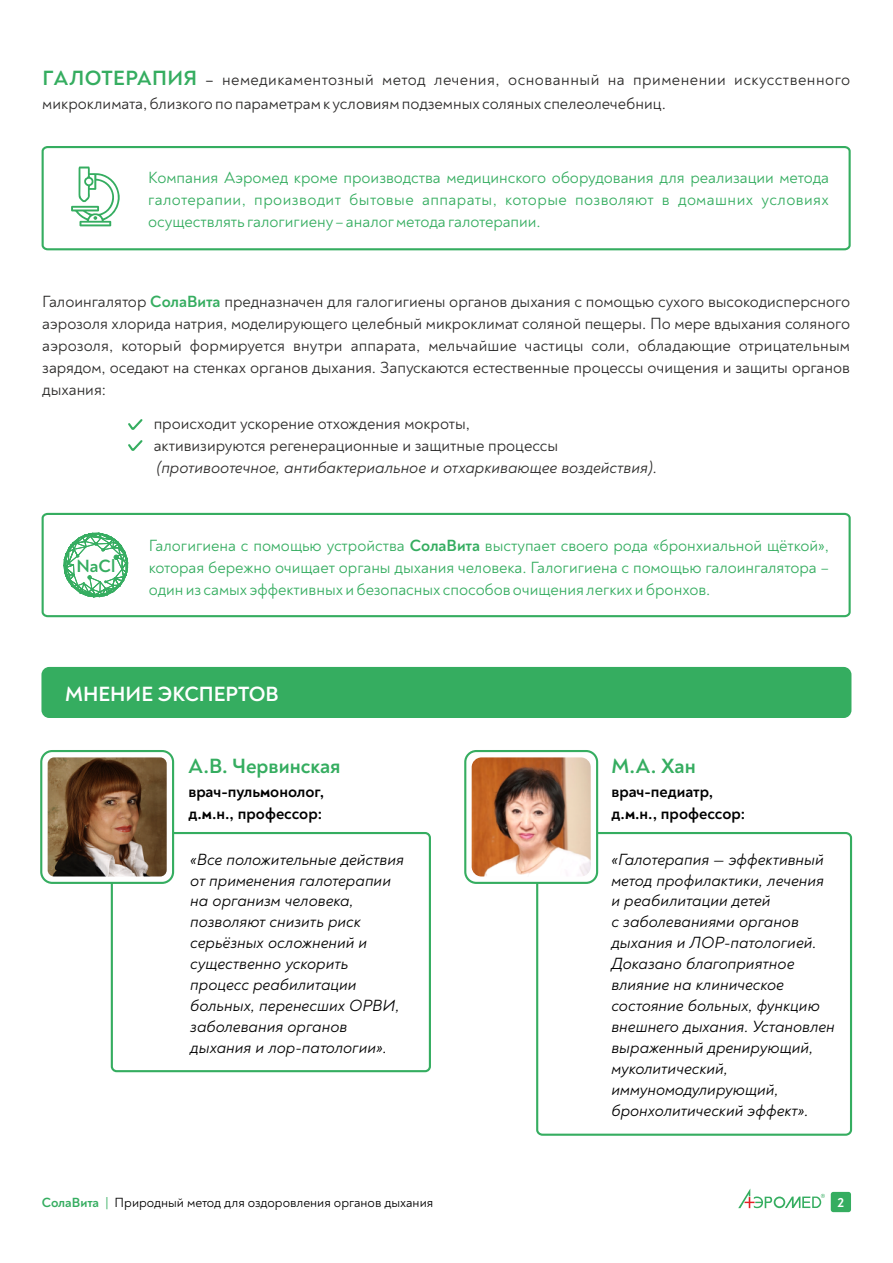
<style>
.page{position:relative;width:893px;height:1263px;background:#fff}
.page>*{position:absolute;margin:0;border:0;box-sizing:border-box;transform-origin:0 0}
.t1{font:700 21px "Noah";color:#35ad60}
.t2{font:700 21px "Noah";color:#fff}
.t3{font:700 18px "Noah";color:#35ad60}
.t4{font:16.5px/22px "Noah";color:#2b2a29}
.t5{font:italic 16.5px/21px "Noah";color:#000}
.t6{font:16.5px/22px "Noah";color:#35ad60;text-align:justify}
.t7{font:700 16.5px/22px "Noah";color:#000}
.t8{font:italic 16.5px "Noah";color:#2b2a29}
.t9{font:13.5px "Noah";color:#000}
.t10{font:700 13.5px "Noah";color:#fff}
.s1{font-weight:700;font-size:21px;color:#35ad60}
.s2{color:#000}
.s3{font-weight:700;color:#35ad60}
.s4{font-weight:700}
.s5{color:#35ad60}
</style>
<div class="page">
<div style="left:41px;top:667px;width:810px;height:51px;background:#35ad60;border:2px solid #35ad60;border-radius:7px"></div>
<div style="left:536px;top:832px;width:316px;height:304px;border:2px solid #35ad60;border-radius:5px"></div>
<div style="left:111px;top:832px;width:320px;height:240px;border:2px solid #35ad60;border-radius:5px"></div>
<div style="left:40px;top:750px;width:134px;height:134px;background:#fefefe;border:2px solid #35ad60;border-radius:11px"></div>
<img style="left:48px;top:757px;width:119px;height:119px;border-radius:6px">
<svg style="left:128px;top:419px;width:15px;height:11px"></svg>
<svg style="left:128px;top:440px;width:15px;height:11px"></svg>
<div style="left:464px;top:750px;width:134px;height:134px;background:#fefefe;border:2px solid #35ad60;border-radius:11px"></div>
<img style="left:472px;top:757px;width:119px;height:119px;border-radius:10px">
<div style="left:831px;top:1192px;width:20px;height:20px;background:#35ad60;border-radius:3px"></div>
<svg style="left:738px;top:1188px;width:87px;height:20px"></svg>
<svg style="left:41px;top:512px;width:810px;height:106px"></svg>
<svg style="left:41px;top:146px;width:810px;height:105px"></svg>
<p class="t4" style="left:42px;top:69px;width:809px;line-height:23.4px"><span class="s1">ГАЛОТЕРАПИЯ</span> <span class="s2">–</span> немедикаментозный метод лечения, основанный на применении искусственного микроклимата, близкого по параметрам к условиям подземных соляных спелеолечебниц.</p>
<p class="t6" style="left:148px;top:166px;width:682px">Компания Аэромед кроме производства медицинского оборудования для реализации метода галотерапии, производит бытовые аппараты, которые позволяют в домашних условиях осуществлять галогигиену–аналогметода галотерапии.</p>
<p class="t4" style="left:42px;top:291px;width:809px;text-align:justify">Галоингалятор <span class="s3">СолаВита</span> предназначен для галогигиены органов дыхания с помощью сухого высокодисперсного аэрозоля хлорида натрия, моделирующего целебный микроклимат соляной пещеры. По мере вдыхания соляного аэрозоля, который формируется внутри аппарата, мельчайшие частицы соли, обладающие отрицательным зарядом, оседают на стенках органов дыхания. Запускаются естественные процессы очищения и защиты органов дыхания:</p>
<p class="t4" style="left:154px;top:412px;width:406px">происходит ускорение отхождения мокроты, активизируются регенерационные и защитные процессы</p>
<p class="t8" style="left:156px;top:457px;width:503px">(противоотечное, антибактериальное и отхаркивающее воздействия).</p>
<p class="t3" style="left:76px;top:555px;width:40px">NaCl</p>
<p class="t6" style="left:149px;top:535px;width:682px">Галогигиена с помощью устройства <span class="s4">СолаВита</span> выступает своего рода «бронхиальной щёткой», которая бережно очищает органы дыхания человека. Галогигиена с помощью галоингалятора – один из самых эффективных и безопасных способов очищения легких и бронхов.</p>
<p class="t2" style="left:65px;top:681px;width:215px">МНЕНИЕ ЭКСПЕРТОВ</p>
<p class="t1" style="left:188px;top:754px;width:154px">А.В. Червинская</p>
<p class="t7" style="left:188px;top:780px;width:137px">врач-пульмонолог, д.м.н., профессор:</p>
<p class="t5" style="left:190px;top:849px;width:215px">«Все положительные действия от применения галотерапии на организм человека, позволяют снизить риск серьёзных осложнений и существенно ускорить процесс реабилитации больных, перенесших ОРВИ, заболевания органов дыхания и лор-патологии».</p>
<p class="t9" style="left:42px;top:1194px;width:393px"><span class="s3">СолаВита</span> <span class="s5">|</span> Природный метод для оздоровления органов дыхания</p>
<p class="t1" style="left:611px;top:754px;width:86px">М.А. Хан</p>
<p class="t7" style="left:611px;top:780px;width:135px">врач-педиатр, д.м.н., профессор:</p>
<p class="t5" style="left:611px;top:849px;width:225px">«Галотерапия — эффективный метод профилактики, лечения и реабилитации детей<br>с заболеваниями органов дыхания и ЛОР-патологией.<br>Доказано благоприятное влияние на клиническое состояние больных, функцию внешнего дыхания. Установлен выраженный дренирующий, муколитический, иммуномодулирующий, бронхолитический эффект».</p>
<p class="t10" style="left:838px;top:1194px;width:8px">2</p>
</div>
